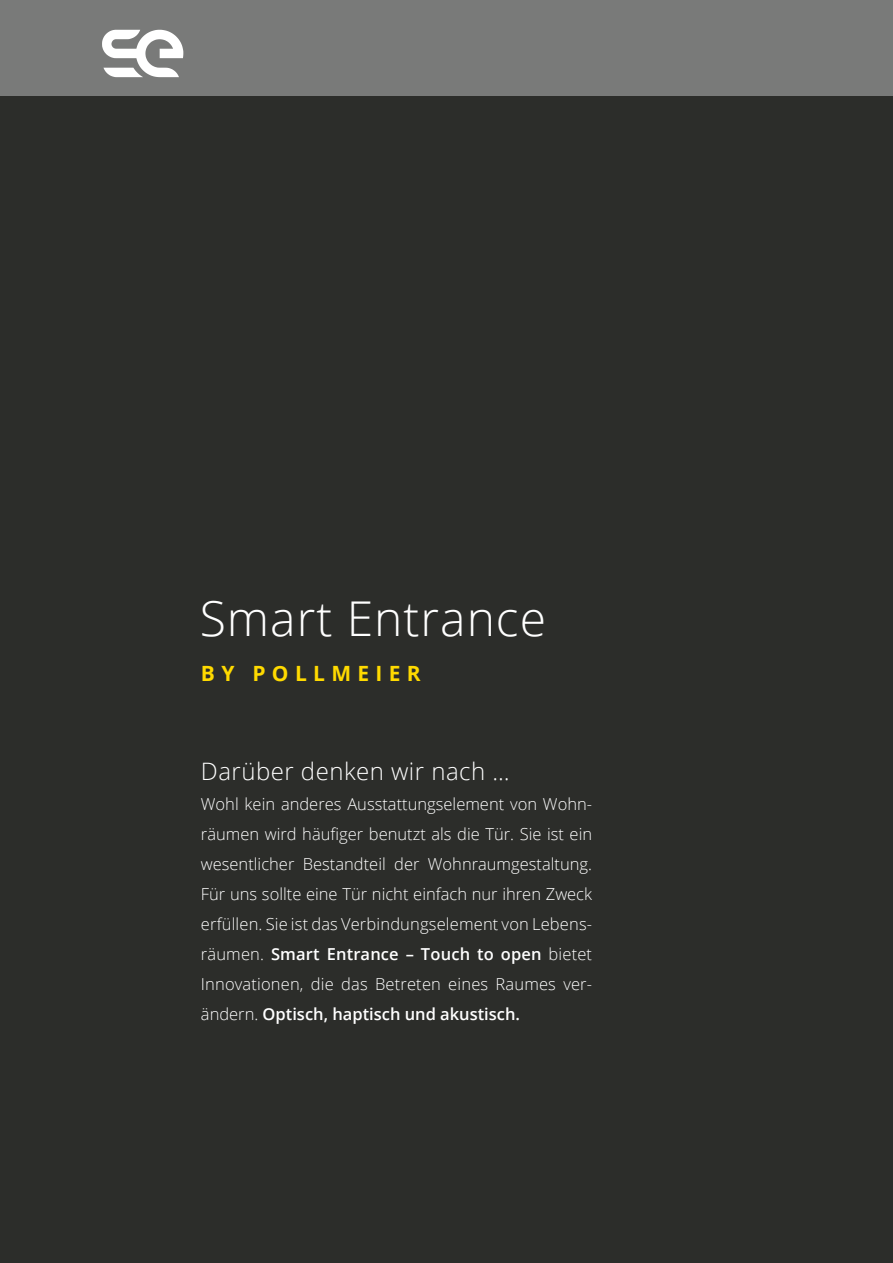
<style>
.page{position:relative;width:893px;height:1263px;background:#2c2d2a}
.page>*{position:absolute;margin:0;border:0;box-sizing:border-box;transform-origin:0 0}
.t1{font:300 48px "Open Sans";letter-spacing:.02em;color:#fff}
.t2{font:300 24px "Open Sans";letter-spacing:.02em;color:#fff}
.t3{font:700 21px "Open Sans";letter-spacing:.3em;color:#ffda00}
.t4{font:300 16.5px/30px "Open Sans";letter-spacing:.01em;color:#fff;text-align:justify}
.s1{font-weight:600}
</style>
<div class="page">
<div style="left:0;top:0;width:893px;height:96px;background:#797a79"></div>
<svg style="left:102px;top:30px;width:81px;height:47px"></svg>
<h1 class="t1" style="left:200px;top:586px;width:348px">Smart Entrance</h1>
<p class="t3" style="left:201px;top:659px;width:221px">BY POLLMEIER</p>
<h2 class="t2" style="left:201px;top:755px;width:310px">Darüber denken wir nach …</h2>
<p class="t4" style="left:201px;top:789px;width:393px">Wohl kein anderes Ausstattungselement von Wohn&shy;räumen wird häufiger benutzt als die Tür. Sie ist ein wesentlicher Bestandteil der Wohnraumgestaltung.<br>Für uns sollte eine Tür nicht einfach nur ihren Zweck erfüllen. Sie ist das Verbindungselement von Lebens&shy;räumen. <span class="s1">Smart Entrance – Touch to open</span> bietet Innovationen, die das Betreten eines Raumes ver&shy;ändern. <span class="s1">Optisch, haptisch und akustisch.</span></p>
</div>
